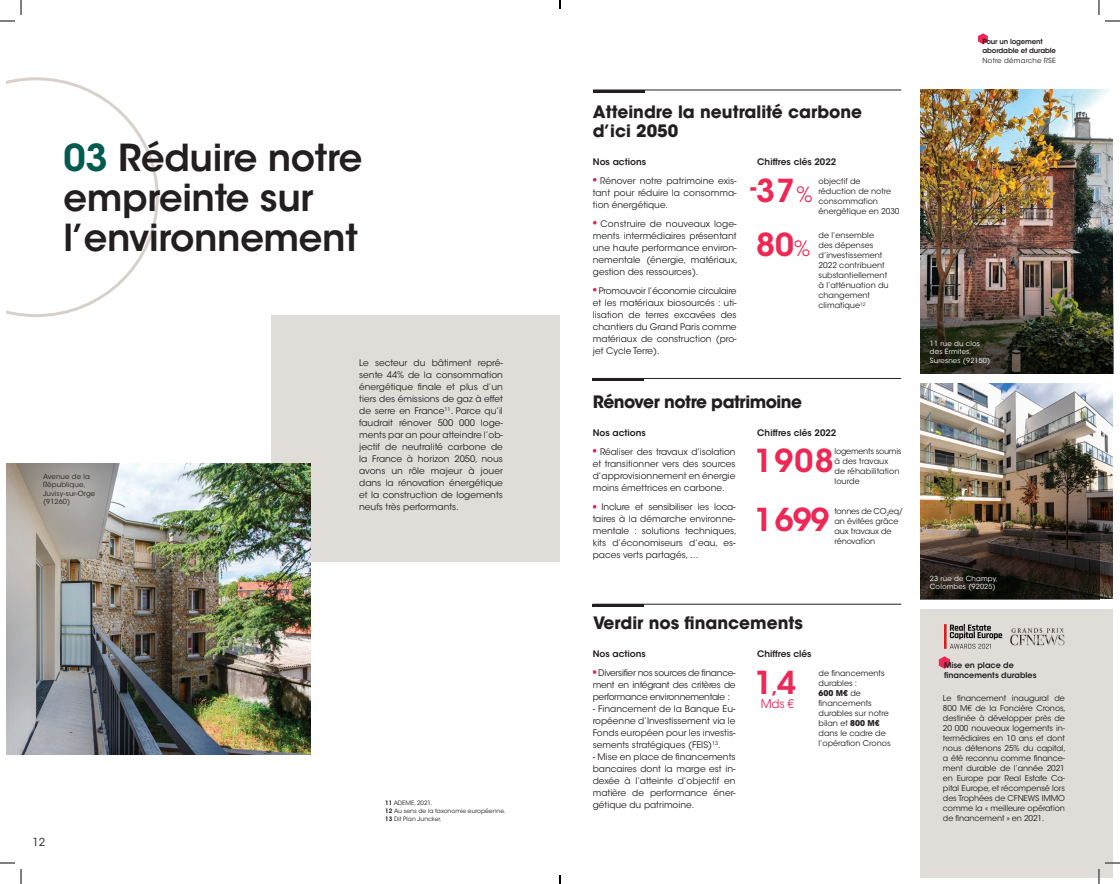
<style>
.page{position:relative;width:1120px;height:884px;background:#fff}
.page>*{position:absolute;margin:0;border:0;box-sizing:border-box;transform-origin:0 0}
.t1{font:600 37px/40px "ITC Avant Garde Std";letter-spacing:-.01em;color:#231f20}
.t2{font:600 31.4px "ITC Avant Garde Std";letter-spacing:.04em;color:#ee2855}
.t3{font:700 17px "ITC Avant Garde Std";color:#231f20}
.t4{font:700 17px "ITC Avant Garde Std";letter-spacing:-.03em;color:#231f20}
.t5{font:11.9px "ITC Avant Garde Std";color:#ee2855}
.t6{font:11px "ITC Avant Garde Std";color:#231f20}
.t7{font:9px/12px "ITC Avant Garde Std";color:#231f20;text-align:justify}
.t8{font:600 9px "ITC Avant Garde Std";color:#231f20}
.t9{font:8px/10px "ITC Avant Garde Std";color:#231f20}
.t10{font:600 8px "ITC Avant Garde Std";color:#231f20}
.t11{font:7px/8.4px "ITC Avant Garde Std";letter-spacing:.02em;color:#fff}
.t12{font:7px/8.4px "ITC Avant Garde Std";letter-spacing:.02em;color:#231f20}
.t13{font:600 7px/9px "ITC Avant Garde Std";letter-spacing:-.02em;color:#231f20}
.t14{font:6px "ITC Avant Garde Std";color:#231f20}
.s1{color:#005b4f}
.s2{font-weight:600}
.s3{font-weight:400;font-size:20.9px}
.s4{font-weight:700}
.s5{font-size:20px}
</style>
<div class="page">
<svg style="left:978px;top:33px;width:9px;height:11px"></svg>
<div style="left:272px;top:315px;width:288px;height:246px;background:#e0dcd8"></div>
<svg style="left:7px;top:77px;width:152px;height:240px"></svg>
<img style="left:7px;top:463px;width:303px;height:291px">
<img style="left:920px;top:384px;width:191px;height:215px">
<hr style="left:593px;top:378px;width:308px;height:1px;background:#231f20">
<svg style="left:592px;top:178px;width:4px;height:4px"></svg>
<svg style="left:592px;top:221px;width:4px;height:4px"></svg>
<svg style="left:592px;top:288px;width:4px;height:4px"></svg>
<hr style="left:592px;top:90px;width:309px;height:1px;background:#231f20">
<hr style="left:592px;top:90px;width:52px;height:3px;background:#231f20">
<hr style="left:592px;top:378px;width:52px;height:3px;background:#231f20">
<svg style="left:592px;top:449px;width:4px;height:4px"></svg>
<svg style="left:592px;top:505px;width:4px;height:4px"></svg>
<hr style="left:593px;top:604px;width:308px;height:1px;background:#231f20">
<hr style="left:592px;top:604px;width:52px;height:3px;background:#231f20">
<svg style="left:592px;top:670px;width:4px;height:4px"></svg>
<img style="left:920px;top:90px;width:191px;height:178px">
<div style="left:920px;top:609px;width:192px;height:268px;background:#e0dcd8"></div>
<img style="left:944px;top:624px;width:59px;height:25px">
<img style="left:1010px;top:628px;width:54px;height:17px">
<svg style="left:938px;top:656px;width:11px;height:13px"></svg>
<img style="left:920px;top:268px;width:192px;height:105px">
<img style="left:920px;top:513px;width:179px;height:86px">
<svg style="left:0;top:0;width:22px;height:22px"></svg>
<svg style="left:0;top:862px;width:22px;height:22px"></svg>
<svg style="left:1098px;top:0;width:21px;height:22px"></svg>
<svg style="left:1098px;top:862px;width:21px;height:22px"></svg>
<p class="t1" style="left:64px;top:137px;width:300px"><span class="s1">03</span> Réduire notre empreinte sur l’environnement</p>
<p class="t12" style="left:43px;top:472px;width:54px">Avenue de la<br>République,<br>Juvisy-sur-Orge (91260)</p>
<p class="t6" style="left:32px;top:835px;width:14px">12</p>
<p class="t7" style="left:359px;top:357px;width:145px">Le secteur du bâtiment repré&shy;sente 44% de la consommation énergétique finale et plus d’un tiers des émissions de gaz à effet de serre en France<sup>11</sup>. Parce qu’il faudrait rénover 500 000 loge&shy;ments par an pour atteindre l’ob&shy;jectif de neutralité carbone de la France à horizon 2050, nous avons un rôle majeur à jouer dans la rénovation énergétique et la construction de logements neufs très performants.</p>
<p class="t14" style="left:385px;top:799px;width:49px"><span class="s2">11</span> ADEME, 2021.</p>
<p class="t14" style="left:385px;top:807px;width:122px"><span class="s2">12</span> Au sens de la taxonomie européenne.</p>
<p class="t14" style="left:385px;top:815px;width:58px"><span class="s2">13</span> Dit Plan Juncker.</p>
<p class="t13" style="left:982px;top:37px;width:75px">Pour un logement abordable et durable</p>
<p class="t3" style="left:592px;top:100px;width:271px">Atteindre la neutralité carbone</p>
<p class="t3" style="left:592px;top:119px;width:87px">d’ici 2050</p>
<p class="t8" style="left:592px;top:156px;width:55px">Nos actions</p>
<p class="t7" style="left:592px;top:174px;width:145px;text-indent:7px">Rénover notre patrimoine exis&shy;tant pour réduire la consomma&shy;tion énergétique.</p>
<p class="t7" style="left:592px;top:217px;width:146px;text-indent:8px">Construire de nouveaux loge&shy;ments intermédiaires présentant une haute performance environ&shy;nementale (énergie, matériaux, gestion des ressources).</p>
<p class="t7" style="left:592px;top:284px;width:145px;text-indent:6px">Promouvoir l’économie circulaire et les matériaux biosourcés : uti&shy;lisation de terres excavées des chantiers du Grand Paris comme matériaux de construction (pro&shy;jet Cycle Terre).</p>
<p class="t4" style="left:592px;top:391px;width:211px">Rénover notre patrimoine</p>
<p class="t8" style="left:592px;top:427px;width:55px">Nos actions</p>
<p class="t7" style="left:592px;top:445px;width:144px;text-indent:7px">Réaliser des travaux d’isolation et transitionner vers des sources d’approvisionnement en énergie moins émettrices en carbone.</p>
<p class="t7" style="left:592px;top:500px;width:145px;text-indent:9px">Inclure et sensibiliser les loca&shy;taires à la démarche environne&shy;mentale : solutions techniques, kits d’économiseurs d’eau, es&shy;paces verts partagés, …</p>
<p class="t8" style="left:757px;top:156px;width:80px">Chiffres clés 2022</p>
<p class="t2" style="left:750px;top:170px;width:63px"><sup>-</sup>37<span class="s3">%</span></p>
<p class="t9" style="left:818px;top:176px;width:44px">objectif de</p>
<p class="t9" style="left:818px;top:186px;width:82px">réduction de notre consommation énergétique en 2030</p>
<p class="t9" style="left:818px;top:231px;width:57px">de l’ensemble</p>
<p class="t9" style="left:818px;top:241px;width:70px">des dépenses d’investissement<br>2022 contribuent substantiellement</p>
<p class="t9" style="left:818px;top:281px;width:72px">à l’atténuation du changement climatique<sup>12</sup></p>
<p class="t2" style="left:756px;top:224px;width:55px">80<span class="s3">%</span></p>
<p class="t8" style="left:757px;top:427px;width:80px">Chiffres clés 2022</p>
<p class="t2" style="left:754px;top:440px;width:81px">1908</p>
<p class="t9" style="left:834px;top:446px;width:68px">logements soumis à des travaux<br>de réhabilitation lourde</p>
<p class="t9" style="left:834px;top:506px;width:70px">tonnes de CO<sub>2</sub>eq/ an évitées grâce aux travaux de rénovation</p>
<p class="t2" style="left:754px;top:500px;width:77px">1699</p>
<p class="t3" style="left:593px;top:612px;width:211px">Verdir nos financements</p>
<p class="t12" style="left:982px;top:57px;width:75px">Notre démarche RSE</p>
<p class="t11" style="left:929px;top:339px;width:51px">11 rue du clos</p>
<p class="t11" style="left:929px;top:348px;width:62px">des Ermites,<br>Suresnes (92150)</p>
<p class="t11" style="left:929px;top:574px;width:69px">23 rue de Champy,<br>Colombes (92025)</p>
<p class="t8" style="left:592px;top:648px;width:55px">Nos actions</p>
<p class="t7" style="left:592px;top:667px;width:144px;text-indent:5px">Diversifier nos sources de finance&shy;ment en intégrant des critères de performance environnementale :</p>
<p class="t7" style="left:592px;top:703px;width:144px">- Financement de la Banque Eu&shy;ropéenne d’Investissement via le Fonds européen pour les investis&shy;sements stratégiques (FEIS)<sup>13</sup>.</p>
<p class="t7" style="left:592px;top:751px;width:144px">- Mise en place de financements bancaires dont la marge est in&shy;dexée à l’atteinte d’objectif en matière de performance éner&shy;gétique du patrimoine.</p>
<p class="t8" style="left:756px;top:648px;width:56px">Chiffres clés</p>
<p class="t10" style="left:943px;top:660px;width:71px">Mise en place de</p>
<p class="t10" style="left:943px;top:670px;width:94px">financements durables</p>
<p class="t9" style="left:818px;top:668px;width:68px">de financements durables :</p>
<p class="t9" style="left:818px;top:688px;width:74px"><span class="s4">600 M€</span> de financements durables sur notre bilan et <span class="s4">800 M€ </span>dans le cadre de l’opération Cronos</p>
<p class="t2" style="left:754px;top:662px;width:43px">1<span class="s5">,</span>4</p>
<p class="t5" style="left:760px;top:696px;width:35px">Mds €</p>
<p class="t9" style="left:942px;top:693px;width:124px;text-align:justify">Le financement inaugural de 800 M€ de la Foncière Cronos, destinée à développer près de 20 000 nouveaux logements in&shy;termédiaires en 10 ans et dont nous détenons 25% du capital, a été reconnu comme finance&shy;ment durable de l’année 2021 en Europe par Real Estate Ca&shy;pital Europe, et récompensé lors des Trophées de CFNEWS IMMO comme la « meilleure opération de financement » en 2021.</p>
</div>
